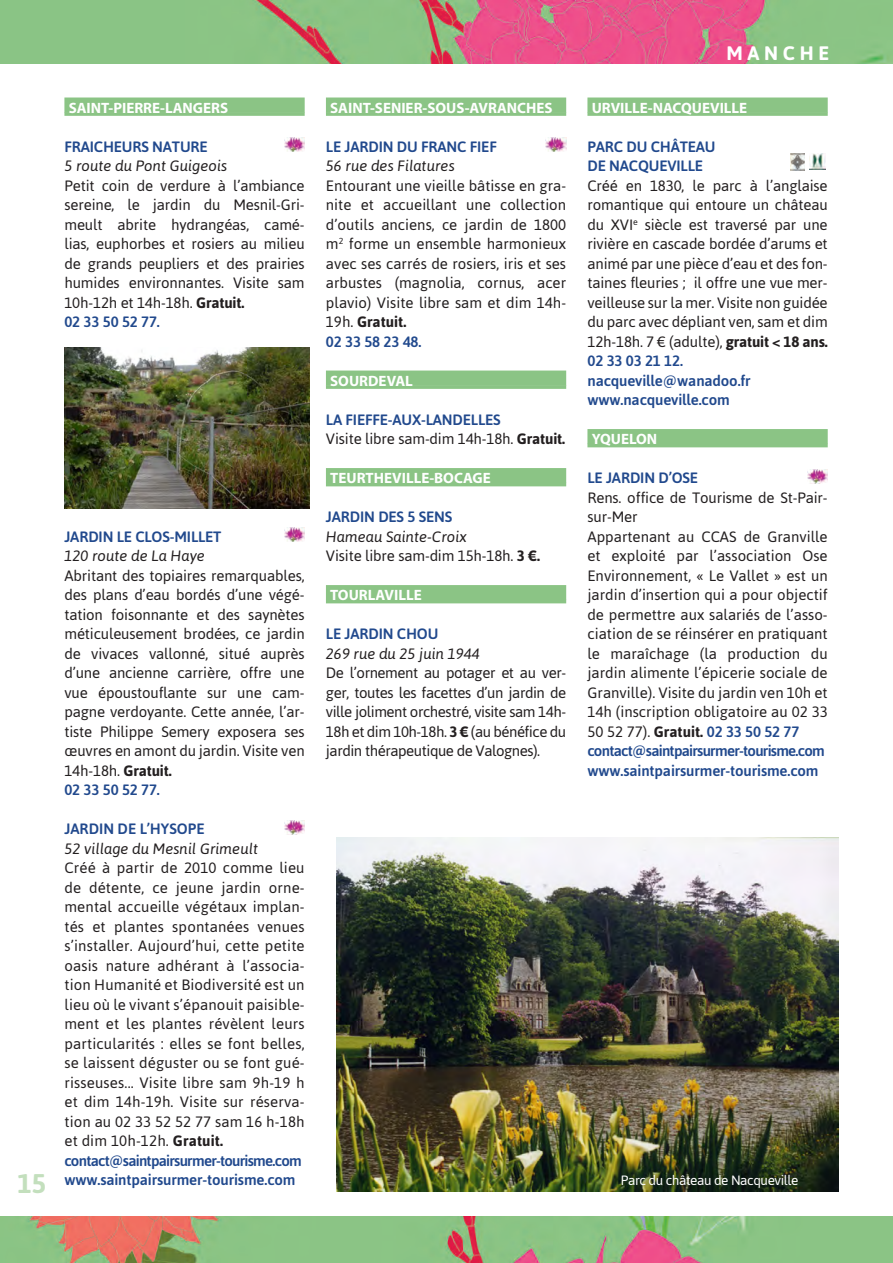
<style>
.page{position:relative;width:893px;height:1263px;background:#fff}
.page>*{position:absolute;margin:0;border:0;box-sizing:border-box;transform-origin:0 0}
.t1{font:700 27px "Asap";color:#c3dfbd}
.t2{font:700 19.5px "Asap";letter-spacing:.24em;color:#fff}
.Texte_Courant{font:15px/19.5px "Asap";letter-spacing:-.01em;color:#231f20;text-align:justify}
.Jardin_Manche{font:500 15px/19.5px "Asap";letter-spacing:-.01em;color:#21498d}
.internet_Manche{font:500 15px "Asap";letter-spacing:-.01em;color:#21498d}
.adresse{font:italic 15px "Asap";color:#231f20}
.Ville_Manche{font:700 15px "Myriad Pro";color:#fff}
.internet_Manche-2{font:500 15px/19.5px "Asap";letter-spacing:-.05em;color:#21498d}
.Texte_Courant-2{font:13.5px "Asap";letter-spacing:-.03em;color:#fff}
.s1{font-weight:700}
.s2{font-weight:500;color:#21498d}
</style>
<div class="page">
<img style="left:0;top:0;width:893px;height:64px">
<img style="left:0;top:1216px;width:893px;height:47px">
<img style="left:337px;top:837px;width:501px;height:355px">
<div style="left:587px;top:98px;width:241px;height:15px;background:#8bc485"></div>
<svg style="left:587px;top:112px;width:241px;height:4px"></svg>
<div style="left:587px;top:429px;width:241px;height:15px;background:#8bc485"></div>
<hr style="left:587px;top:444px;width:241px;height:3px;background:#8bc485">
<img style="left:790px;top:154px;width:15px;height:17px">
<img style="left:809px;top:153px;width:17px;height:16px">
<img style="left:807px;top:469px;width:21px;height:14px">
<div style="left:326px;top:98px;width:240px;height:15px;background:#8bc485"></div>
<svg style="left:326px;top:113px;width:240px;height:3px"></svg>
<div style="left:326px;top:371px;width:240px;height:15px;background:#8bc485"></div>
<hr style="left:326px;top:385px;width:240px;height:4px;background:#8bc485">
<div style="left:326px;top:468px;width:240px;height:15px;background:#8bc485"></div>
<hr style="left:326px;top:483px;width:240px;height:3px;background:#8bc485">
<div style="left:326px;top:585px;width:240px;height:15px;background:#8bc485"></div>
<hr style="left:326px;top:600px;width:240px;height:3px;background:#8bc485">
<img style="left:546px;top:138px;width:20px;height:14px">
<div style="left:64px;top:98px;width:241px;height:15px;background:#8bc485"></div>
<svg style="left:64px;top:112px;width:241px;height:4px"></svg>
<img style="left:284px;top:138px;width:21px;height:14px">
<img style="left:64px;top:347px;width:246px;height:162px">
<img style="left:284px;top:528px;width:21px;height:14px">
<img style="left:284px;top:820px;width:21px;height:14px">
<h1 class="t1" style="left:17px;top:1165px;width:30px">15</h1>
<h2 class="t2" style="left:726px;top:40px;width:104px">MANCHE</h2>
<p class="Ville_Manche" style="left:330px;top:98px;width:224px">SAINT-SENIER-SOUS-AVRANCHES</p>
<p class="Jardin_Manche" style="left:326px;top:136px;width:172px">LE JARDIN DU FRANC FIEF</p>
<p class="adresse" style="left:326px;top:156px;width:130px">56 rue des Filatures</p>
<p class="Texte_Courant" style="left:326px;top:175px;width:242px">Entourant une vieille bâtisse en gra&shy;nite et accueillant une collection d’outils anciens, ce jardin de 1800 m<sup>2</sup> forme un ensemble harmonieux avec ses carrés de rosiers, iris et ses arbustes (magnolia, cornus, acer plavio) Visite libre sam et dim 14h-19h. <span class="s1">Gratuit.</span></p>
<p class="internet_Manche" style="left:326px;top:331px;width:97px">02 33 58 23 48.</p>
<p class="Ville_Manche" style="left:330px;top:371px;width:84px">SOURDEVAL</p>
<p class="Jardin_Manche" style="left:326px;top:409px;width:176px">LA FIEFFE-AUX-LANDELLES</p>
<p class="Texte_Courant" style="left:326px;top:428px;width:241px">Visite libre sam-dim 14h-18h. <span class="s1">Gratuit.</span></p>
<p class="Ville_Manche" style="left:330px;top:468px;width:162px">TEURTHEVILLE-BOCAGE</p>
<p class="Jardin_Manche" style="left:326px;top:506px;width:128px">JARDIN DES 5 SENS</p>
<p class="adresse" style="left:326px;top:526px;width:142px">Hameau Sainte-Croix</p>
<p class="Texte_Courant" style="left:326px;top:545px;width:216px">Visite libre sam-dim 15h-18h. <span class="s1">3 €.</span></p>
<p class="Ville_Manche" style="left:330px;top:585px;width:93px">TOURLAVILLE</p>
<p class="Jardin_Manche" style="left:326px;top:623px;width:114px">LE JARDIN CHOU</p>
<p class="adresse" style="left:326px;top:643px;width:155px">269 rue du 25 juin 1944</p>
<p class="Texte_Courant" style="left:326px;top:662px;width:242px">De l’ornement au potager et au ver&shy;ger, toutes les facettes d’un jardin de ville joliment orchestré, visite sam 14h-18h et dim 10h-18h. <span class="s1">3 €</span> (au bénéfice du jardin thérapeutique de Valognes).</p>
<p class="Ville_Manche" style="left:592px;top:98px;width:157px">URVILLE-NACQUEVILLE</p>
<p class="Jardin_Manche" style="left:587px;top:136px;width:130px">PARC DU CHÂTEAU<br>DE NACQUEVILLE</p>
<p class="Texte_Courant" style="left:587px;top:175px;width:242px">Créé en 1830, le parc à l’anglaise romantique qui entoure un château du XVI<sup>e</sup> siècle est traversé par une rivière en cascade bordée d’arums et animé par une pièce d’eau et des fon&shy;taines fleuries ; il offre une vue mer&shy;veilleuse sur la mer. Visite non guidée du parc avec dépliant ven, sam et dim 12h-18h. 7 € (adulte), <span class="s1">gratuit &lt; 18 ans.</span></p>
<p class="internet_Manche" style="left:587px;top:351px;width:97px">02 33 03 21 12.</p>
<p class="internet_Manche" style="left:587px;top:370px;width:165px">nacqueville@wanadoo.fr</p>
<p class="internet_Manche" style="left:587px;top:390px;width:144px">www.nacqueville.com</p>
<p class="Ville_Manche" style="left:592px;top:429px;width:67px">YQUELON</p>
<p class="Jardin_Manche" style="left:587px;top:467px;width:112px">LE JARDIN D’OSE</p>
<p class="Texte_Courant" style="left:587px;top:487px;width:242px">Rens. office de Tourisme de St-Pair&shy;sur-Mer</p>
<p class="Texte_Courant" style="left:587px;top:526px;width:242px">Appartenant au CCAS de Granville et exploité par l’association Ose Environnement, « Le Vallet » est un jardin d’insertion qui a pour objectif de permettre aux salariés de l’asso&shy;ciation de se réinsérer en pratiquant le maraîchage (la production du jardin alimente l’épicerie sociale de Granville). Visite du jardin ven 10h et 14h (inscription obligatoire au 02 33<br>50 52 77). <span class="s1">Gratuit.</span> <span class="s2">02 33 50 52 77</span></p>
<p class="internet_Manche-2" style="left:587px;top:740px;width:239px">contact@saintpairsurmer-tourisme.com www.saintpairsurmer-tourisme.com</p>
<p class="Ville_Manche" style="left:69px;top:98px;width:161px">SAINT-PIERRE-LANGERS</p>
<p class="Jardin_Manche" style="left:64px;top:136px;width:145px">FRAICHEURS NATURE</p>
<p class="adresse" style="left:64px;top:156px;width:164px">5 route du Pont Guigeois</p>
<p class="Texte_Courant" style="left:64px;top:175px;width:242px">Petit coin de verdure à l’ambiance sereine, le jardin du Mesnil-Gri&shy;meult abrite hydrangéas, camé&shy;lias, euphorbes et rosiers au milieu de grands peupliers et des prairies humides environnantes. Visite sam 10h-12h et 14h-18h. <span class="s1">Gratuit.</span></p>
<p class="internet_Manche" style="left:64px;top:312px;width:97px">02 33 50 52 77.</p>
<p class="Jardin_Manche" style="left:64px;top:526px;width:159px">JARDIN LE CLOS-MILLET</p>
<p class="adresse" style="left:64px;top:546px;width:142px">120 route de La Haye</p>
<p class="Texte_Courant" style="left:64px;top:565px;width:242px">Abritant des topiaires remarquables, des plans d’eau bordés d’une végé&shy;tation foisonnante et des saynètes méticuleusement brodées, ce jardin de vivaces vallonné, situé auprès d’une ancienne carrière, offre une vue époustouflante sur une cam&shy;pagne verdoyante. Cette année, l’ar&shy;tiste Philippe Semery exposera ses œuvres en amont du jardin. Visite ven 14h-18h. <span class="s1">Gratuit.</span></p>
<p class="internet_Manche" style="left:64px;top:780px;width:97px">02 33 50 52 77.</p>
<p class="internet_Manche" style="left:64px;top:819px;width:142px">JARDIN DE L’HYSOPE</p>
<p class="adresse" style="left:64px;top:838px;width:195px">52 village du Mesnil Grimeult</p>
<p class="Texte_Courant" style="left:64px;top:857px;width:242px">Créé à partir de 2010 comme lieu de détente, ce jeune jardin orne&shy;mental accueille végétaux implan&shy;tés et plantes spontanées venues s’installer. Aujourd’hui, cette petite oasis nature adhérant à l’associa&shy;tion Humanité et Biodiversité est un lieu où le vivant s’épanouit paisible&shy;ment et les plantes révèlent leurs particularités : elles se font belles, se laissent déguster ou se font gué&shy;risseuses... Visite libre sam 9h-19 h et dim 14h-19h. Visite sur réserva&shy;tion au 02 33 52 52 77 sam 16 h-18h et dim 10h-12h. <span class="s1">Gratuit.</span></p>
<p class="internet_Manche-2" style="left:64px;top:1150px;width:239px">contact@saintpairsurmer-tourisme.com</p>
<p class="internet_Manche" style="left:64px;top:1170px;width:233px">www.saintpairsurmer-tourisme.com</p>
<p class="Texte_Courant-2" style="left:621px;top:1171px;width:179px">Parc du château de Nacqueville</p>
</div>
